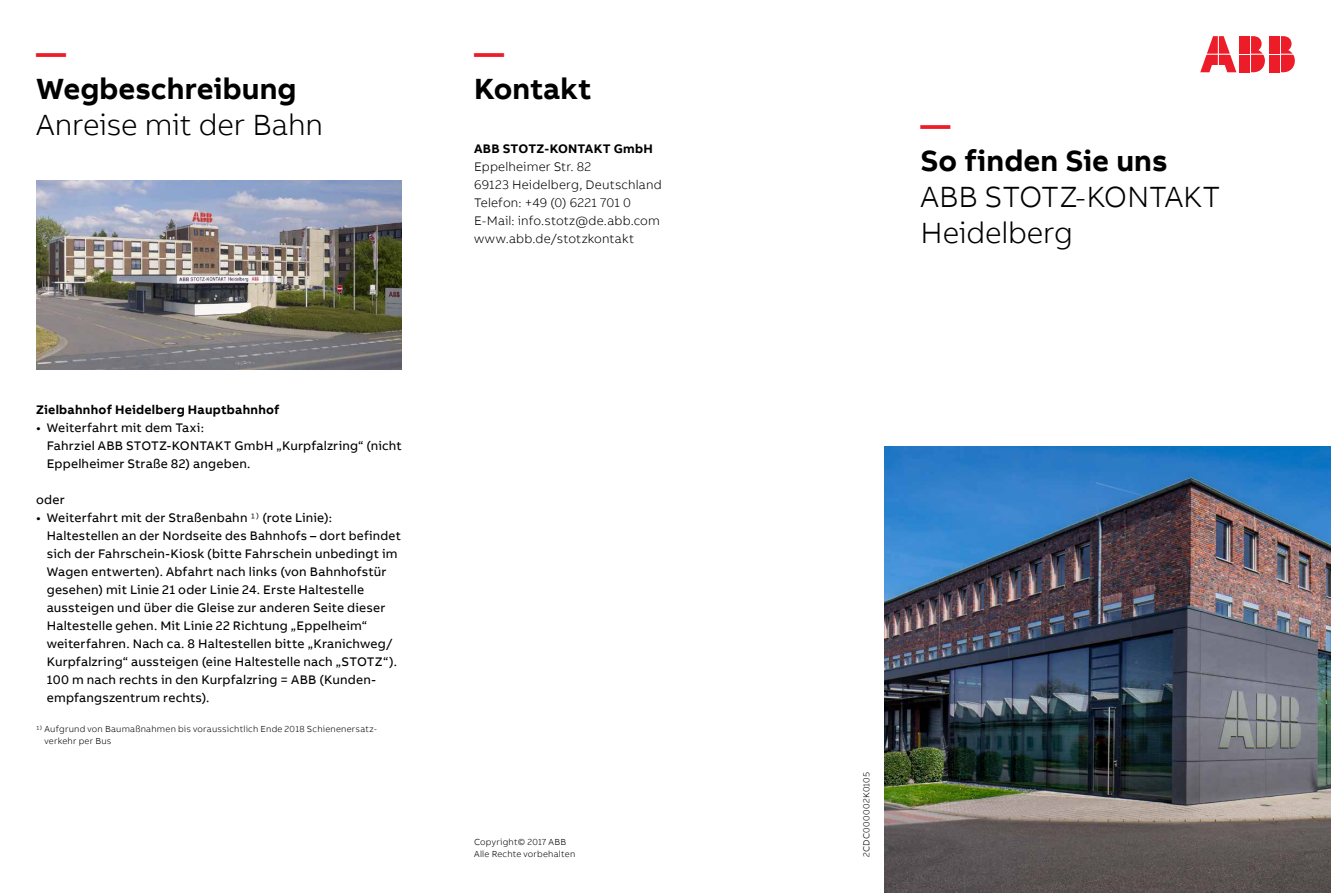
<style>
.page{position:relative;width:1331px;height:893px;background:#fff}
.page>*{position:absolute;margin:0;border:0;box-sizing:border-box;transform-origin:0 0}
.t1{font:300 30px/36px "AB Bvoice";letter-spacing:-.005em;color:#000}
.t2{font:700 30px "AB Bvoice";letter-spacing:.005em;color:#000}
.t3{font:700 30px "AB Bvoice";color:#ed1c29}
.t4{font:12.75px/18px "AB Bvoice";letter-spacing:.015em;color:#000}
.t5{font:300 12.75px/18px "AB Bvoice";letter-spacing:.015em;color:#000}
.t6{font:700 12.75px "AB Bvoice";letter-spacing:.02em;color:#000}
.t7{font:300 9px/12px "AB Bvoice";letter-spacing:.025em;color:#000}
.s1{font-weight:300}
</style>
<div class="page">
<img style="left:884px;top:446px;width:447px;height:447px">
<img style="left:36px;top:180px;width:366px;height:189px">
<div style="left:1269px;top:36px;width:11px;height:18px;background:#ed1c29"></div>
<div style="left:1269px;top:55px;width:11px;height:17px;background:#ed1c29"></div>
<svg style="left:1281px;top:36px;width:14px;height:36px"></svg>
<svg style="left:1200px;top:36px;width:36px;height:36px"></svg>
<div style="left:1239px;top:36px;width:11px;height:18px;background:#ed1c29"></div>
<div style="left:1239px;top:55px;width:11px;height:17px;background:#ed1c29"></div>
<svg style="left:1251px;top:36px;width:14px;height:36px"></svg>
<h1 class="t3" style="left:36px;top:34px;width:31px">—</h1>
<h1 class="t2" style="left:36px;top:70px;width:262px">Wegbeschreibung</h1>
<h1 class="t1" style="left:36px;top:107px;width:288px">Anreise mit der Bahn</h1>
<p class="t6" style="left:36px;top:402px;width:245px">Zielbahnhof Heidelberg Hauptbahnhof</p>
<p class="t4" style="left:47px;top:419px;width:357px;text-indent:-11px">• Weiterfahrt mit dem Taxi:<br>Fahrziel ABB STOTZ-KONTAKT GmbH „Kurpfalzring“ (nicht<br>Eppelheimer Straße 82) angeben.</p>
<p class="t4" style="left:36px;top:491px;width:30px">oder</p>
<p class="t4" style="left:47px;top:509px;width:356px;text-indent:-11px">• Weiterfahrt mit der Straßenbahn <span class="s1">1)</span> (rote Linie):<br>Haltestellen an der Nordseite des Bahnhofs – dort befindet sich der Fahrschein-Kiosk (bitte Fahrschein unbedingt im Wagen entwerten). Abfahrt nach links (von Bahnhofstür gesehen) mit Linie 21 oder Linie 24. Erste Haltestelle aussteigen und über die Gleise zur anderen Seite dieser Haltestelle gehen. Mit Linie 22 Richtung „Eppelheim“ weiterfahren. Nach ca. 8 Haltestellen bitte „Kranichweg/ Kurpfalzring“ aussteigen (eine Haltestelle nach „STOTZ“).<br>100 m nach rechts in den Kurpfalzring = ABB (Kunden&shy;empfangszentrum rechts).</p>
<p class="t7" style="left:45px;top:723px;width:333px;text-indent:-8px">1) Aufgrund von Baumaßnahmen bis voraussichtlich Ende 2018 Schienenersatz&shy;verkehr per Bus</p>
<h1 class="t3" style="left:474px;top:34px;width:31px">—</h1>
<h1 class="t2" style="left:474px;top:70px;width:119px">Kontakt</h1>
<p class="t6" style="left:474px;top:141px;width:180px">ABB STOTZ-KONTAKT GmbH</p>
<p class="t5" style="left:474px;top:158px;width:189px">Eppelheimer Str. 82<br>69123 Heidelberg, Deutschland<br>Telefon: +49 (0) 6221 701 0<br>E-Mail: info.stotz@de.abb.com www.abb.de/stotzkontakt</p>
<p class="t7" style="left:474px;top:836px;width:103px">Copyright© 2017 ABB<br>Alle Rechte vorbehalten</p>
<h1 class="t3" style="left:921px;top:106px;width:31px">—</h1>
<h1 class="t2" style="left:921px;top:142px;width:249px">So finden Sie uns</h1>
<h1 class="t1" style="left:921px;top:179px;width:301px">ABB STOTZ-KONTAKT<br>Heidelberg</h1>
<p class="t7" style="left:861px;top:857px;width:87px;rotate:-90deg">2CDC000002K0105</p>
</div>
